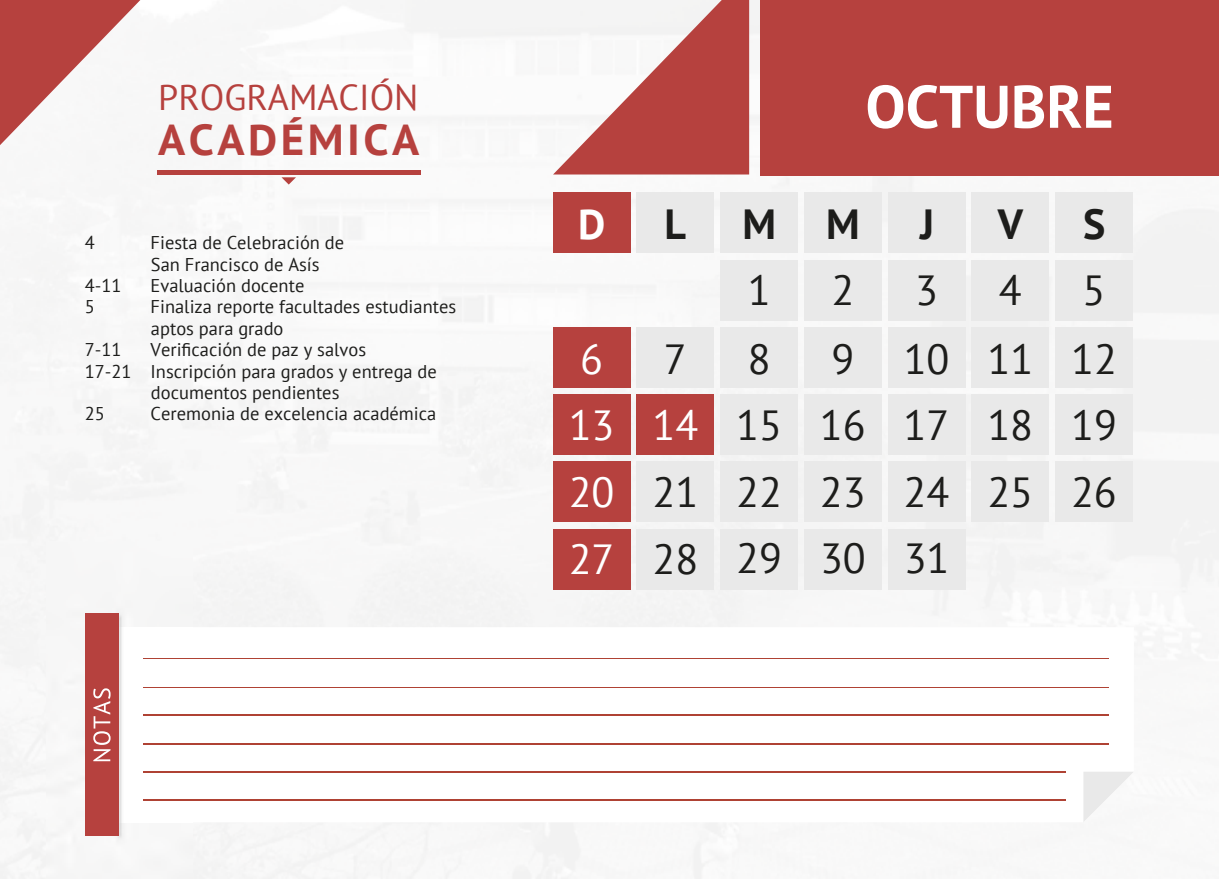
<style>
.page{position:relative;width:1219px;height:879px;background:#fff}
.page>*{position:absolute;margin:0;border:0;box-sizing:border-box;transform-origin:0 0}
.t1{font:700 60px "PT Sans";color:#fff}
.t2{font:700 43.2px "PT Sans";letter-spacing:.075em;color:#b6413e;scale:1.04 1}
.t3{font:42px/66.4px "PT Sans";color:#1d1d1b;text-align:justify}
.t4{font:42px/66.4px "PT Sans";color:#fff;text-align:justify}
.t5{font:700 42px "PT Sans";color:#1d1d1b}
.t6{font:700 42px "PT Sans";color:#fff}
.t7{font:36px "PT Sans";color:#b6413e}
.t8{font:18.4px/21.4px "PT Sans";color:#1d1d1b}
.s1{color:#1d1d1b}
</style>
<div class="page">
<img style="left:0;top:0;width:1219px;height:879px">
<div style="left:760px;top:0;width:459px;height:176px;background:#b6413e"></div>
<svg style="left:553px;top:0;width:196px;height:174px"></svg>
<svg style="left:0;top:0;width:140px;height:145px"></svg>
<svg style="left:281px;top:177px;width:15px;height:8px"></svg>
<hr style="left:157px;top:170px;width:264px;height:4px;background:#b6413e">
<div style="left:553px;top:193px;width:77px;height:60px;background:#b6413e"></div>
<div style="left:637px;top:193px;width:77px;height:60px;background:#e9e9e9"></div>
<div style="left:720px;top:193px;width:78px;height:60px;background:#e9e9e9"></div>
<div style="left:804px;top:193px;width:77px;height:60px;background:#e9e9e9"></div>
<div style="left:888px;top:193px;width:77px;height:60px;background:#e9e9e9"></div>
<div style="left:972px;top:193px;width:77px;height:60px;background:#e9e9e9"></div>
<div style="left:1055px;top:193px;width:78px;height:60px;background:#e9e9e9"></div>
<div style="left:720px;top:260px;width:78px;height:60px;background:#e9e9e9"></div>
<div style="left:804px;top:260px;width:77px;height:60px;background:#e9e9e9"></div>
<div style="left:888px;top:260px;width:77px;height:60px;background:#e9e9e9"></div>
<div style="left:972px;top:260px;width:77px;height:60px;background:#e9e9e9"></div>
<div style="left:1055px;top:260px;width:78px;height:60px;background:#e9e9e9"></div>
<div style="left:553px;top:327px;width:77px;height:61px;background:#b6413e"></div>
<div style="left:637px;top:327px;width:77px;height:61px;background:#e9e9e9"></div>
<div style="left:720px;top:327px;width:78px;height:61px;background:#e9e9e9"></div>
<div style="left:804px;top:327px;width:77px;height:61px;background:#e9e9e9"></div>
<div style="left:888px;top:327px;width:77px;height:61px;background:#e9e9e9"></div>
<div style="left:972px;top:327px;width:77px;height:61px;background:#e9e9e9"></div>
<div style="left:1055px;top:327px;width:78px;height:61px;background:#e9e9e9"></div>
<div style="left:553px;top:394px;width:77px;height:61px;background:#b6413e"></div>
<div style="left:637px;top:394px;width:77px;height:61px;background:#b6413e"></div>
<div style="left:720px;top:394px;width:78px;height:61px;background:#e9e9e9"></div>
<div style="left:804px;top:394px;width:77px;height:61px;background:#e9e9e9"></div>
<div style="left:888px;top:394px;width:77px;height:61px;background:#e9e9e9"></div>
<div style="left:972px;top:394px;width:77px;height:61px;background:#e9e9e9"></div>
<div style="left:1055px;top:394px;width:78px;height:61px;background:#e9e9e9"></div>
<div style="left:553px;top:461px;width:77px;height:61px;background:#b6413e"></div>
<div style="left:637px;top:461px;width:77px;height:61px;background:#e9e9e9"></div>
<div style="left:720px;top:461px;width:78px;height:61px;background:#e9e9e9"></div>
<div style="left:804px;top:461px;width:77px;height:61px;background:#e9e9e9"></div>
<div style="left:888px;top:461px;width:77px;height:61px;background:#e9e9e9"></div>
<div style="left:972px;top:461px;width:77px;height:61px;background:#e9e9e9"></div>
<div style="left:1055px;top:461px;width:78px;height:61px;background:#e9e9e9"></div>
<div style="left:553px;top:529px;width:77px;height:60px;background:#b6413e"></div>
<div style="left:637px;top:529px;width:77px;height:60px;background:#e9e9e9"></div>
<div style="left:720px;top:529px;width:78px;height:60px;background:#e9e9e9"></div>
<svg style="left:193px;top:627px;width:941px;height:195px"></svg>
<svg style="left:1083px;top:771px;width:51px;height:51px"></svg>
<div style="left:46px;top:542px;width:147px;height:337px;background:#f7f7f6"></div>
<img style="left:119px;top:627px;width:74px;height:195px">
<div style="left:85px;top:613px;width:34px;height:223px;background:#b6413e"></div>
<hr style="left:144px;top:658px;width:965px;height:1px;background:#af4234">
<hr style="left:144px;top:686px;width:965px;height:1px;background:#af4234">
<hr style="left:144px;top:715px;width:965px;height:1px;background:#af4234">
<hr style="left:144px;top:743px;width:965px;height:1px;background:#af4234">
<hr style="left:144px;top:771px;width:922px;height:1px;background:#af4234">
<hr style="left:144px;top:800px;width:922px;height:1px;background:#af4234">
<svg style="left:93px;top:688px;width:18px;height:73px"></svg>
<div style="left:804px;top:529px;width:77px;height:60px;background:#e9e9e9"></div>
<div style="left:888px;top:529px;width:77px;height:60px;background:#e9e9e9"></div>
<h3 class="t7" style="left:158px;top:74px;width:262px">PROGRAMACIÓN</h3>
<h2 class="t2" style="left:158px;top:111px;width:252px">ACADÉMICA</h2>
<p class="t8" style="left:85px;top:231px;width:12px">4</p>
<p class="t8" style="left:151px;top:231px;width:195px">Fiesta de Celebración de<br>San Francisco de Asís</p>
<p class="t8" style="left:85px;top:274px;width:38px">4-11</p>
<p class="t8" style="left:151px;top:274px;width:155px">Evaluación docente</p>
<p class="t8" style="left:85px;top:296px;width:12px">5</p>
<p class="t8" style="left:151px;top:296px;width:307px">Finaliza reporte facultades estudiantes aptos para grado</p>
<p class="t8" style="left:85px;top:338px;width:38px">7-11</p>
<p class="t8" style="left:151px;top:338px;width:217px">Verificación de paz y salvos</p>
<p class="t8" style="left:85px;top:360px;width:354px">17-21 Inscripción para grados y entrega de</p>
<p class="t8" style="left:151px;top:381px;width:190px">documentos pendientes</p>
<p class="t8" style="left:85px;top:403px;width:22px">25</p>
<p class="t8" style="left:151px;top:403px;width:287px">Ceremonia de excelencia académica</p>
<h1 class="t1" style="left:865px;top:67px;width:250px">OCTUBRE</h1>
<h3 class="t6" style="left:578px;top:196px;width:29px">D</h3>
<h3 class="t5" style="left:665px;top:196px;width:23px">L</h3>
<h3 class="t5" style="left:742px;top:196px;width:119px">M M</h3>
<h3 class="t5" style="left:920px;top:196px;width:16px">J</h3>
<h3 class="t5" style="left:998px;top:196px;width:27px">V</h3>
<h3 class="t5" style="left:1083px;top:196px;width:24px">S</h3>
<h3 class="t3" style="left:748px;top:256px;width:24px">1</h3>
<h3 class="t3" style="left:831px;top:256px;width:24px">2</h3>
<h3 class="t3" style="left:915px;top:256px;width:24px">3</h3>
<h3 class="t3" style="left:999px;top:256px;width:24px">4</h3>
<h3 class="t3" style="left:1083px;top:256px;width:24px">5</h3>
<h3 class="t3" style="left:748px;top:325px;width:24px">8</h3>
<h3 class="t3" style="left:736px;top:325px;width:382px;text-indent:95px">9 10 11 12<br>15 16 17 18 19<br>22 23 24 25 26<br>29 30 31</h3>
<h3 class="t4" style="left:580px;top:325px;width:24px">6</h3>
<h3 class="t3" style="left:664px;top:325px;width:24px">7</h3>
<h3 class="t4" style="left:569px;top:391px;width:131px">13 14<br>20 <span class="s1">21<br></span>27 <span class="s1">28</span></h3>
</div>
